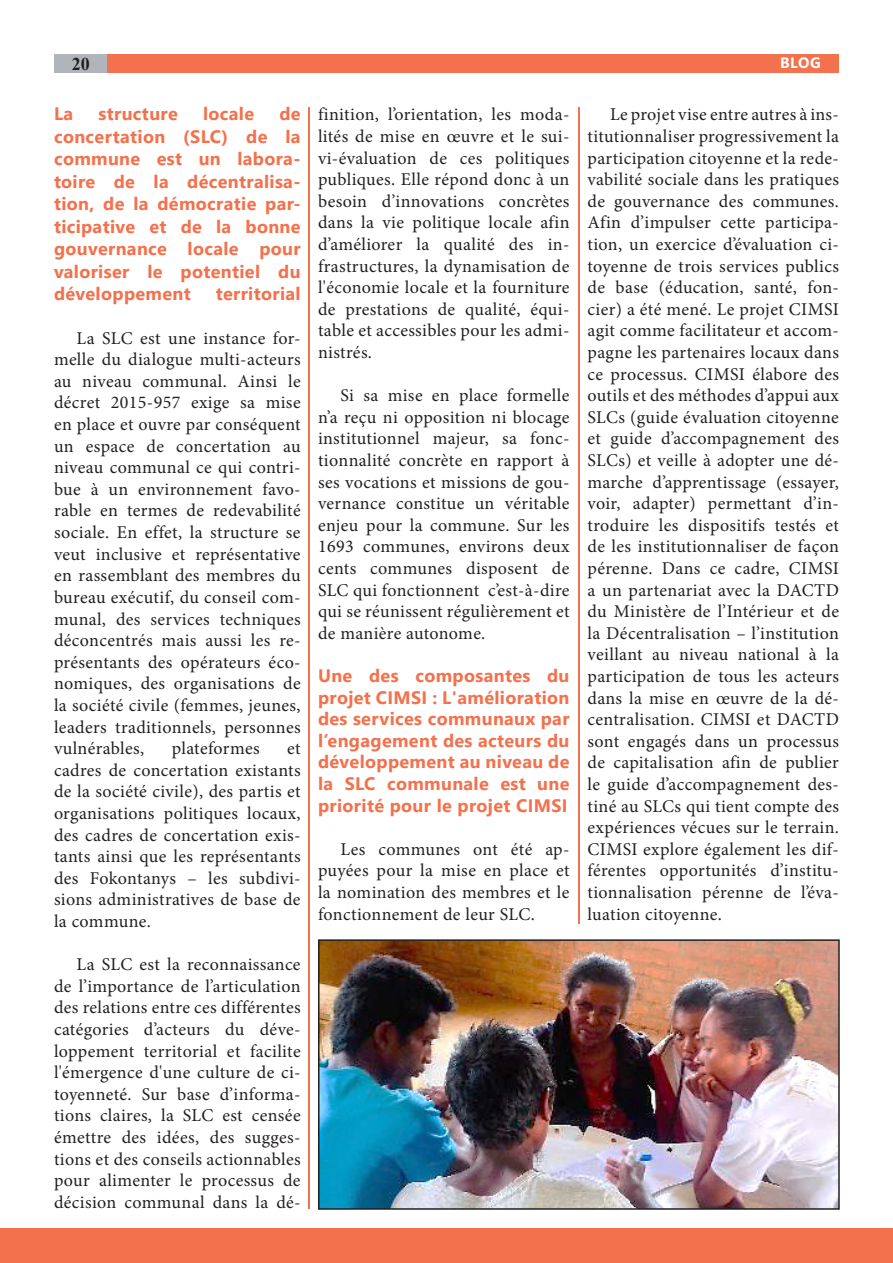
<style>
.page{position:relative;width:893px;height:1263px;background:#fff}
.page>*{position:absolute;margin:0;border:0;box-sizing:border-box;transform-origin:0 0}
.t1{font:18px/21.6px "Minion Pro";letter-spacing:.02em;color:#231f20;text-align:justify}
.t2{font:700 18px/22.5px "Segoe UI";letter-spacing:.02em;color:#f3714d;text-align:justify}
.t3{font:700 18px "Times New Roman";color:#231f20}
.t4{font:700 15px "Segoe UI";color:#fff}
</style>
<div class="page">
<div style="left:107px;top:54px;width:732px;height:19px;background:#f3714d"></div>
<div style="left:0;top:1228px;width:893px;height:35px;background:#f3714d"></div>
<div style="left:54px;top:54px;width:53px;height:19px;background:#b2b4bb"></div>
<img style="left:321px;top:942px;width:516px;height:265px">
<div style="left:318px;top:939px;width:522px;height:271px;border:2px solid #231f20"></div>
<hr style="left:309px;top:107px;width:1px;height:1102px;background:#f3714d">
<hr style="left:578px;top:107px;width:1px;height:816px;background:#f3714d">
<p class="t3" style="left:72px;top:51px;width:19px">20</p>
<p class="t4" style="left:780px;top:51px;width:42px">BLOG</p>
<p class="t1" style="left:318px;top:104px;width:253px">finition, l’orientation, les moda&shy;lités de mise en œuvre et le sui&shy;vi-évaluation de ces politiques publiques. Elle répond donc à un besoin d’innovations concrètes dans la vie politique locale afin d’améliorer la qualité des in&shy;frastructures, la dynamisation de l'économie locale et la fourniture de prestations de qualité, équi&shy;table et accessibles pour les admi&shy;nistrés.</p>
<p class="t1" style="left:318px;top:385px;width:253px;text-indent:22px">Si sa mise en place formelle n’a reçu ni opposition ni blocage institutionnel majeur, sa fonc&shy;tionnalité concrète en rapport à ses vocations et missions de gou&shy;vernance constitue un véritable enjeu pour la commune. Sur les 1693 communes, environs deux cents communes disposent de SLC qui fonctionnent c’est-à-dire qui se réunissent régulièrement et de manière autonome.</p>
<p class="t2" style="left:318px;top:665px;width:253px;line-height:21.6px">Une des composantes du projet CIMSI : L'amélioration des services communaux par l’engagement des acteurs du développement au niveau de la SLC communale est une priorité pour le projet CIMSI</p>
<p class="t1" style="left:318px;top:838px;width:253px;text-indent:22px">Les communes ont été ap&shy;puyées pour la mise en place et la nomination des membres et le fonctionnement de leur SLC.</p>
<p class="t2" style="left:54px;top:103px;width:248px;text-indent:225px">de concertation (SLC) de la commune est un labora&shy;toire de la décentralisa&shy;tion, de la démocratie par&shy;ticipative et de la bonne gouvernance locale pour valoriser le potentiel du développement</p>
<p class="t2" style="left:54px;top:103px;width:21px">La</p>
<p class="t2" style="left:98px;top:103px;width:81px">structure</p>
<p class="t2" style="left:203px;top:103px;width:53px">locale</p>
<p class="t1" style="left:587px;top:104px;width:253px;text-indent:22px">Le projet vise entre autres à ins&shy;titutionnaliser progressivement la participation citoyenne et la rede&shy;vabilité sociale dans les pratiques de gouvernance des communes.<br>Afin d’impulser cette participa&shy;tion, un exercice d’évaluation ci&shy;toyenne de trois services publics de base (éducation, santé, fon&shy;cier) a été mené. Le projet CIMSI agit comme facilitateur et accom&shy;pagne les partenaires locaux dans ce processus. CIMSI élabore des outils et des méthodes d’appui aux SLCs (guide évaluation citoyenne et guide d’accompagnement des SLCs) et veille à adopter une dé&shy;marche d’apprentissage (essayer, voir, adapter) permettant d’in&shy;troduire les dispositifs testés et de les institutionnaliser de façon pérenne. Dans ce cadre, CIMSI a un partenariat avec la DACTD du Ministère de l’Intérieur et de la Décentralisation – l’institution veillant au niveau national à la participation de tous les acteurs dans la mise en œuvre de la dé&shy;centralisation. CIMSI et DACTD sont engagés dans un processus de capitalisation afin de publier le guide d’accompagnement des&shy;tiné au SLCs qui tient compte des expériences vécues sur le terrain.<br>CIMSI explore également les dif&shy;férentes opportunités d’institu&shy;tionnalisation pérenne de l’éva&shy;luation citoyenne.</p>
<p class="t2" style="left:216px;top:283px;width:86px">territorial</p>
<p class="t1" style="left:54px;top:327px;width:248px;text-indent:22px">La SLC est une instance for&shy;melle du dialogue multi-acteurs au niveau communal. Ainsi le décret 2015-957 exige sa mise en place et ouvre par conséquent un espace de concertation au niveau communal ce qui contri&shy;bue à un environnement favo&shy;rable en termes de redevabilité sociale. En effet, la structure se veut inclusive et représentative en rassemblant des membres du bureau exécutif, du conseil com&shy;munal, des services techniques déconcentrés mais aussi les re&shy;présentants des opérateurs éco&shy;nomiques, des organisations de la société civile (femmes, jeunes, leaders traditionnels, personnes vulnérables,</p>
<p class="t1" style="left:172px;top:738px;width:89px">plateformes</p>
<p class="t1" style="left:54px;top:738px;width:248px;text-indent:233px">et cadres de concertation existants de la société civile), des partis et organisations politiques locaux, des cadres de concertation exis&shy;tants ainsi que les représentants des Fokontanys – les subdivi&shy;sions administratives de base de la commune.</p>
<p class="t1" style="left:54px;top:954px;width:248px;text-indent:22px">La SLC est la reconnaissance de l’importance de l’articulation des relations entre ces différentes catégories d’acteurs du déve&shy;loppement territorial et facilite l'émergence d'une culture de ci&shy;toyenneté. Sur base d’informa&shy;tions claires, la SLC est censée émettre des idées, des sugges&shy;tions et des conseils actionnables pour alimenter le processus de décision communal dans la dé-</p>
</div>
